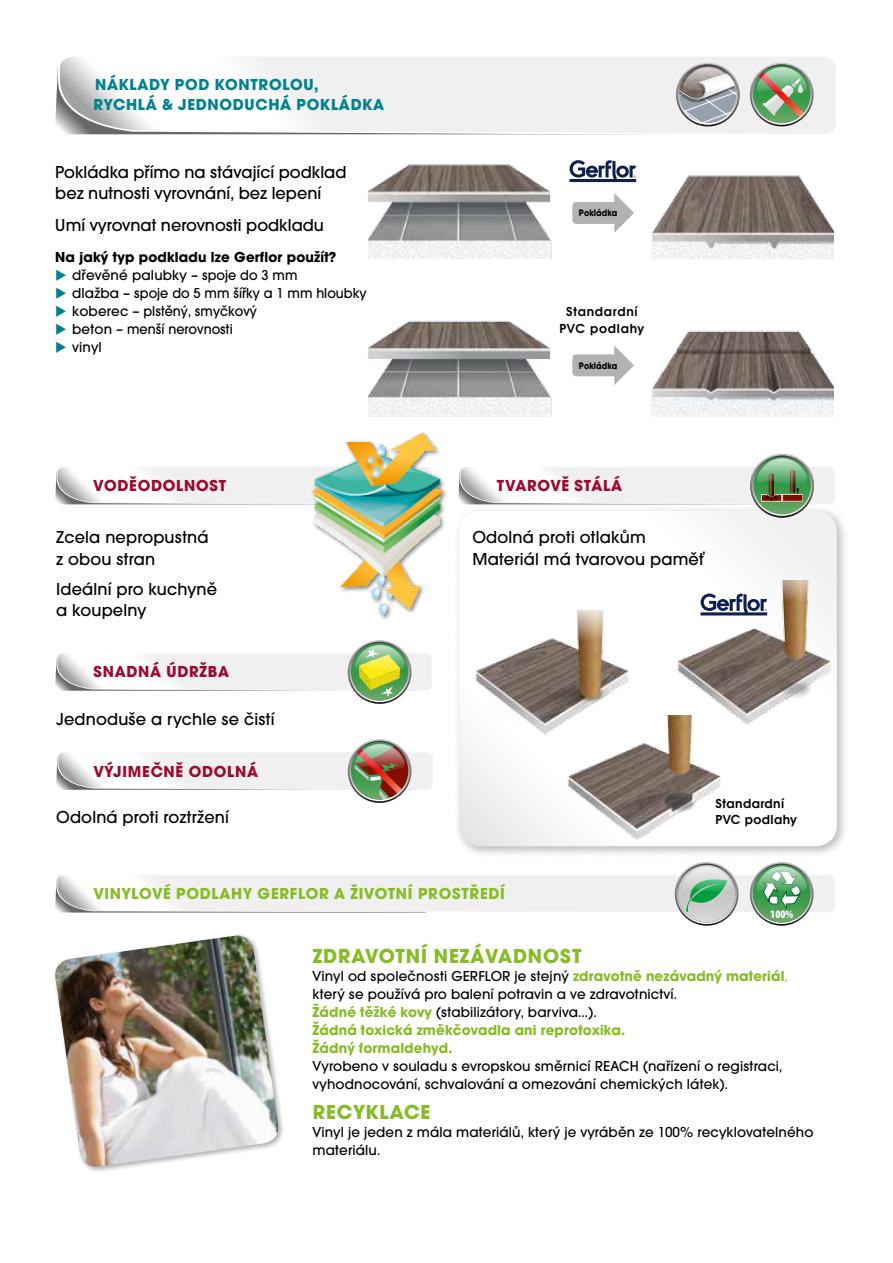
<style>
.page{position:relative;width:893px;height:1263px;background:#fff}
.page>*{position:absolute;margin:0;border:0;box-sizing:border-box;transform-origin:0 0}
.t1{font:700 21px "Avant Gar Got Itc TOT";letter-spacing:.045em;color:#86bc25}
.t2{font:500 18px/21.6px "Avant Garde Got Itc TOT";letter-spacing:.01em;color:#000}
.t3{font:700 16.5px "Avant Gar Got Itc TOT";letter-spacing:.045em;color:#9e092f}
.t4{font:700 16.5px/19.8px "Avant Gar Got Itc TOT";letter-spacing:.045em;color:#00818e}
.t5{font:700 16.5px "Avant Gar Got Itc TOT";letter-spacing:.045em;color:#86bc25}
.t6{font:500 15px/18px "Avant Garde Got Itc TOT";letter-spacing:.01em;color:#000}
.t7{font:700 15px/18px "Avant Gar Got Itc TOT";letter-spacing:.01em;color:#86bc25}
.t8{font:700 15px "Avant Gar Got Itc TOT";letter-spacing:.01em;color:#000}
.t9{font:13.5px/16.5px "Avant Gar Got Itc TOT Dem";letter-spacing:.03em;color:#000}
.t10{font:13.5px/16.5px "Avant Gar Got Itc TOT Dem";letter-spacing:.05em;color:#000;text-align:center}
.t11{font:900 condensed 11.55px "Myriad Pro";color:#fff}
.t12{font:700 9.75px "Avant Gar Got Itc TOT";letter-spacing:.01em;color:#000;scale:.9 1}
.s1{color:#00818e}
.s2{font-family:"Avant Gar Got Itc TOT";font-weight:700;color:#86bc25}
.s3{font-family:"Avant Gar Got Itc TOT Boo";font-weight:400;color:#878787}
</style>
<div class="page">
<div style="left:453px;top:504px;width:396px;height:354px;background:#000;opacity:.28"></div>
<svg style="left:459px;top:511px;width:378px;height:335px"></svg>
<svg style="left:58px;top:57px;width:778px;height:78px;fill:#f0f0f0"></svg>
<svg style="left:55px;top:467px;width:255px;height:38px"></svg>
<img style="left:472px;top:610px;width:161px;height:131px">
<img style="left:566px;top:715px;width:163px;height:136px">
<svg style="left:751px;top:64px;width:61px;height:61px"></svg>
<svg style="left:676px;top:63px;width:64px;height:63px"></svg>
<img style="left:368px;top:320px;width:466px;height:97px">
<svg style="left:572px;top:346px;width:62px;height:39px"></svg>
<div style="left:310px;top:430px;width:139px;height:192px;background:#000;opacity:.5"></div>
<img style="left:313px;top:416px;width:129px;height:199px">
<img style="left:368px;top:164px;width:466px;height:95px">
<svg style="left:572px;top:193px;width:62px;height:40px"></svg>
<svg style="left:55px;top:642px;width:377px;height:60px"></svg>
<svg style="left:56px;top:741px;width:377px;height:60px"></svg>
<img style="left:55px;top:935px;width:225px;height:234px">
<img style="left:674px;top:581px;width:173px;height:150px">
<svg style="left:55px;top:863px;width:780px;height:61px"></svg>
<svg style="left:458px;top:455px;width:378px;height:61px"></svg>
<svg style="left:570px;top:160px;width:66px;height:22px"></svg>
<svg style="left:701px;top:593px;width:66px;height:22px"></svg>
<p class="t4" style="left:94px;top:74px;width:292px">NÁKLADY POD KONTROLOU,<br>RYCHLÁ &amp; JEDNODUCHÁ POKLÁDKA</p>
<p class="t2" style="left:55px;top:161px;width:293px">Pokládka přímo na stávající podklad bez nutnosti vyrovnání, bez lepení</p>
<p class="t2" style="left:55px;top:214px;width:270px">Umí vyrovnat nerovnosti podkladu</p>
<p class="t8" style="left:55px;top:248px;width:283px">Na jaký typ podkladu lze Gerflor použít?</p>
<p class="t6" style="left:55px;top:266px;width:244px"><span class="s1">◆</span> dřevěné palubky – spoje do 3 mm</p>
<p class="t6" style="left:55px;top:284px;width:313px"><span class="s1">◆</span> dlažba – spoje do 5 mm šířky a 1 mm hloubky</p>
<p class="t6" style="left:55px;top:302px;width:203px"><span class="s1">◆</span> koberec – plstěný, smyčkový</p>
<p class="t6" style="left:55px;top:320px;width:179px"><span class="s1">◆</span> beton – menší nerovnosti</p>
<p class="t6" style="left:55px;top:338px;width:48px"><span class="s1">◆</span> vinyl</p>
<p class="t12" style="left:579px;top:207px;width:44px">Pokládka</p>
<p class="t10" style="left:559px;top:303px;width:86px">Standardní<br>PVC podlahy</p>
<p class="t12" style="left:579px;top:359px;width:44px">Pokládka</p>
<p class="t3" style="left:94px;top:475px;width:134px">VODĚODOLNOST</p>
<p class="t2" style="left:56px;top:526px;width:154px">Zcela nepropustná z obou stran</p>
<p class="t2" style="left:56px;top:578px;width:162px">Ideální pro kuchyně a koupelny</p>
<p class="t3" style="left:94px;top:662px;width:137px">SNADNÁ ÚDRŽBA</p>
<p class="t2" style="left:56px;top:708px;width:220px">Jednoduše a rychle se čistí</p>
<p class="t3" style="left:94px;top:761px;width:166px">VÝJIMEČNĚ ODOLNÁ</p>
<p class="t2" style="left:56px;top:806px;width:174px">Odolná proti roztržení</p>
<p class="t3" style="left:497px;top:475px;width:127px">TVAROVĚ STÁLÁ</p>
<p class="t2" style="left:472px;top:526px;width:234px">Odolná proti otlakům<br>Materiál má tvarovou paměť</p>
<p class="t9" style="left:715px;top:795px;width:83px">Standardní<br>PVC podlahy</p>
<p class="t5" style="left:94px;top:884px;width:413px">VINYLOVÉ PODLAHY GERFLOR A ŽIVOTNÍ PROSTŘEDÍ</p>
<p class="t11" style="left:770px;top:908px;width:25px">100%</p>
<h1 class="t1" style="left:313px;top:943px;width:270px">ZDRAVOTNÍ NEZÁVADNOST</h1>
<p class="t6" style="left:313px;top:967px;width:477px">Vinyl od společnosti GERFLOR je stejný <span class="s2">zdravotně nezávadný materiál</span><span class="s3">, </span>který se používá pro balení potravin a ve zdravotnictví.<br><span class="s2">Žádné těžké kovy</span> (stabilizátory, barviva...).</p>
<p class="t7" style="left:313px;top:1021px;width:314px">Žádná toxická změkčovadla ani reprotoxika.<br>Žádný formaldehyd.</p>
<p class="t6" style="left:313px;top:1057px;width:471px">Vyrobeno v souladu s evropskou směrnicí REACH (nařízení o registraci, vyhodnocování, schvalování a omezování chemických látek).</p>
<h1 class="t1" style="left:313px;top:1099px;width:119px">RECYKLACE</h1>
<p class="t6" style="left:313px;top:1123px;width:502px">Vinyl je jeden z mála materiálů, který je vyráběn ze 100% recyklovatelného materiálu.</p>
</div>
